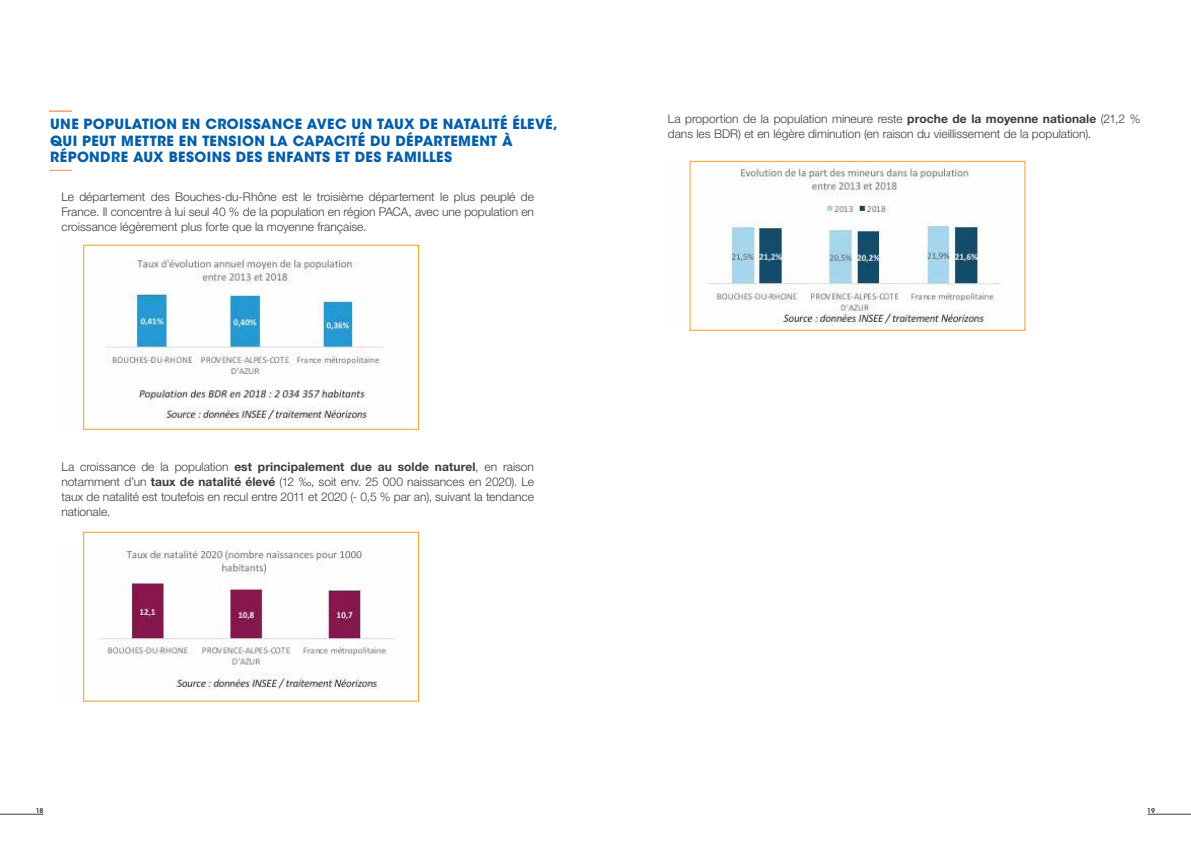
<style>
.page{position:relative;width:1191px;height:842px;background:#fff}
.page>*{position:absolute;margin:0;border:0;box-sizing:border-box;transform-origin:0 0}
.t1{font:700 14px/16.8px "ITC Avant Garde Std";letter-spacing:.025em;color:#005da9}
.t2{font:300 12px/15px "Helvetica Neue LT Std";color:#3c3c3b;text-align:justify}
.t3{font:600 6.5px "ITC Avant Garde Std";color:#3c3c3b}
.s1{font-weight:700}
</style>
<div class="page">
<hr style="left:0;top:814px;width:43px;height:1px;background:#3c3c3b">
<hr style="left:1147px;top:814px;width:44px;height:1px;background:#3c3c3b">
<svg style="left:49px;top:111px;width:23px;height:1px"></svg>
<svg style="left:49px;top:170px;width:23px;height:1px"></svg>
<img style="left:106px;top:258px;width:277px;height:165px">
<div style="left:83px;top:245px;width:336px;height:185px;border:1px solid #f59c2a"></div>
<img style="left:97px;top:549px;width:297px;height:140px">
<div style="left:83px;top:532px;width:336px;height:170px;border:1px solid #f59c2a"></div>
<img style="left:689px;top:160px;width:328px;height:167px">
<div style="left:689px;top:161px;width:336px;height:170px;border:1px solid #f59c2a"></div>
<p class="t1" style="left:50px;top:115px;width:509px">UNE POPULATION EN CROISSANCE AVEC UN TAUX DE NATALITÉ ÉLEVÉ,<br>QUI PEUT METTRE EN TENSION LA CAPACITÉ DU DÉPARTEMENT À<br>RÉPONDRE AUX BESOINS DES ENFANTS ET DES FAMILLES</p>
<p class="t2" style="left:61px;top:189px;width:474px">Le département des Bouches-du-Rhône est le troisième département le plus peuplé de France. Il concentre à lui seul 40 % de la population en région PACA, avec une population en croissance légèrement plus forte que la moyenne française.</p>
<p class="t2" style="left:61px;top:459px;width:474px">La croissance de la population <span class="s1">est principalement due au solde naturel</span>, en raison notamment d’un <span class="s1">taux de natalité élevé</span> (12 ‰, soit env. 25 000 naissances en 2020). Le taux de natalité est toutefois en recul entre 2011 et 2020 (- 0,5 % par an), suivant la tendance nationale.</p>
<p class="t2" style="left:668px;top:111px;width:474px">La proportion de la population mineure reste <span class="s1">proche de la moyenne nationale</span> (21,2 % dans les BDR) et en légère diminution (en raison du vieillissement de la population).</p>
<p class="t3" style="left:36px;top:806px;width:9px">18</p>
<p class="t3" style="left:1147px;top:806px;width:9px">19</p>
</div>
